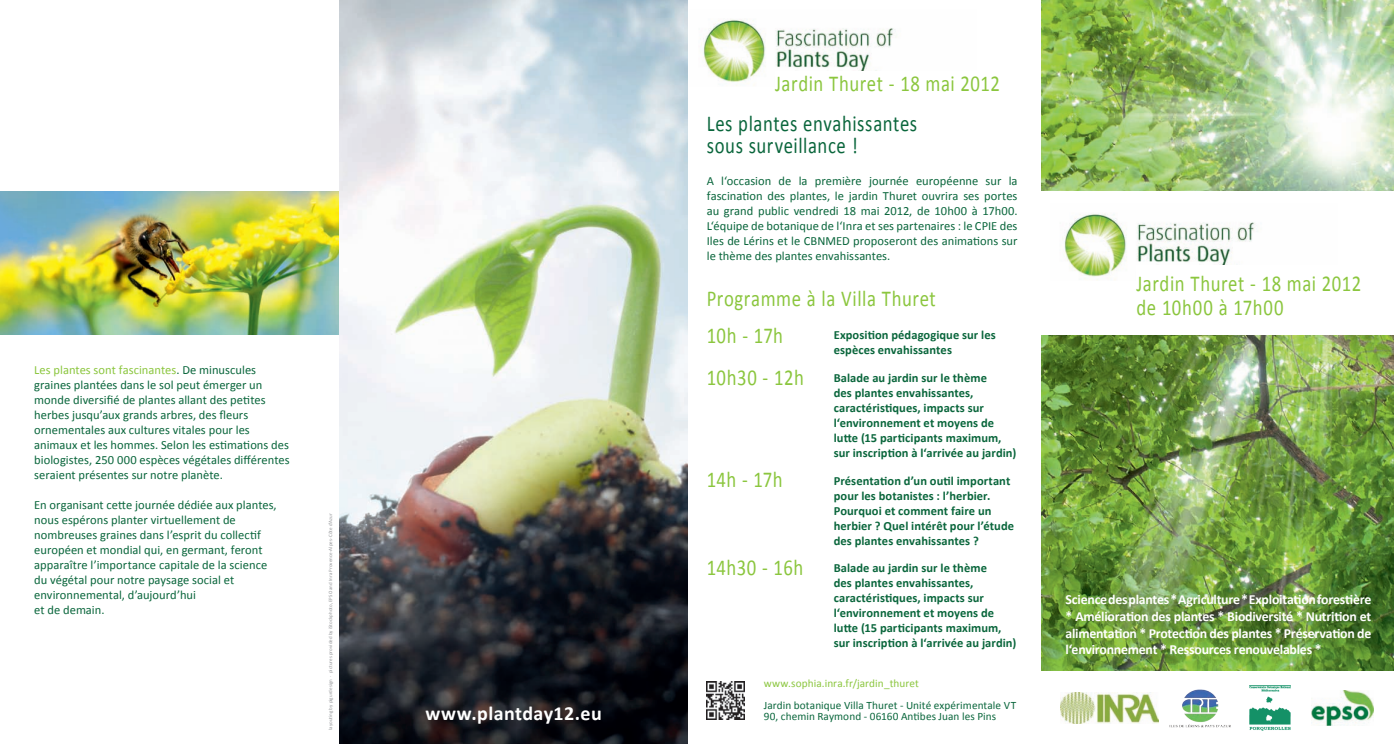
<style>
.page{position:relative;width:1394px;height:744px;background:#fff}
.page>*{position:absolute;margin:0;border:0;box-sizing:border-box;transform-origin:0 0}
.t1{font:22.75px/23.8px "Calibri";letter-spacing:.03em;color:#8bc63e;scale:.82 1}
.t2{font:22.75px/21.2px "Calibri";letter-spacing:.03em;color:#0a663c;scale:.82 1}
.t3{font:700 20px "Calibri";letter-spacing:.02em;color:#fff}
.t4{font:700 13.88px/16.6px "Calibri";letter-spacing:-.02em;color:#fff;text-align:justify}
.t5{font:12.5px/15px "Calibri";color:#0a663c}
.t6{font:700 12.5px/15px "Calibri";letter-spacing:.005em;color:#0a663c}
.t7{font:11.25px/11.2px "Calibri";letter-spacing:.005em;color:#0a663c}
.t8{font:11.25px "Calibri";letter-spacing:.005em;color:#8bc63e}
.t9{font:5px "Calibri";letter-spacing:.015em;color:#939598}
.s1{color:#8bc63e}
</style>
<div class="page">
<img style="left:0;top:191px;width:340px;height:143px">
<img style="left:340px;top:0;width:347px;height:743px">
<img style="left:707px;top:681px;width:37px;height:38px">
<img style="left:1041px;top:0;width:353px;height:671px">
<div style="left:1040px;top:191px;width:354px;height:143px;background:#fff"></div>
<img style="left:1060px;top:692px;width:98px;height:31px">
<img style="left:1169px;top:689px;width:62px;height:39px">
<img style="left:1250px;top:685px;width:40px;height:46px">
<img style="left:1312px;top:690px;width:62px;height:35px">
<img style="left:1062px;top:213px;width:193px;height:66px">
<div style="left:1136px;top:265px;width:253px;height:61px;background:#fff"></div>
<img style="left:701px;top:19px;width:193px;height:67px">
<div style="left:775px;top:71px;width:252px;height:31px;background:#fff"></div>
<p class="t5" style="left:34px;top:362px;width:257px"><span class="s1">Les plantes sont fascinantes</span>. De minuscules graines plantées dans le sol peut émerger un monde diversifié de plantes allant des petites herbes jusqu’aux grands arbres, des fleurs ornementales aux cultures vitales pour les animaux et les hommes. Selon les estimations des biologistes, 250 000 espèces végétales différentes seraient présentes sur notre planète.</p>
<p class="t5" style="left:34px;top:497px;width:244px">En organisant cette journée dédiée aux plantes, nous espérons planter virtuellement de nombreuses graines dans l’esprit du collectif européen et mondial qui, en germant, feront apparaître l’importance capitale de la science du végétal pour notre paysage social et environnemental, d’aujourd’hui<br>et de demain.</p>
<p class="t9" style="left:327px;top:729px;width:218px;rotate:-90deg">layouting by pigurdesign · pictures provided by iStockphoto, EPSO and Inra Provence-Alpes-Côte d‘Azur</p>
<h2 class="t3" style="left:425px;top:701px;width:178px">www.plantday12.eu</h2>
<h1 class="t1" style="left:775px;top:70px;width:276px">Jardin Thuret - 18 mai 2012</h1>
<h1 class="t2" style="left:707px;top:112px;width:258px">Les plantes envahissantes sous surveillance !</h1>
<p class="t5" style="left:707px;top:173px;width:312px;text-align:justify">A l‘occasion de la première journée européenne sur la fascination des plantes, le jardin Thuret ouvrira ses portes au grand public vendredi 18 mai 2012, de 10h00 à 17h00.<br>L‘équipe de botanique de l‘Inra et ses partenaires : le CPIE des Iles de Lérins et le CBNMED proposeront des animations sur le thème des plantes envahissantes.</p>
<h1 class="t1" style="left:707px;top:285px;width:281px">Programme à la Villa Thuret</h1>
<h1 class="t1" style="left:707px;top:313px;width:120px;line-height:42px">10h - 17h<br>10h30 - 12h</h1>
<h1 class="t1" style="left:707px;top:466px;width:94px">14h - 17h</h1>
<h1 class="t1" style="left:707px;top:554px;width:119px">14h30 - 16h</h1>
<p class="t6" style="left:834px;top:327px;width:164px">Exposition pédagogique sur les espèces envahissantes</p>
<p class="t6" style="left:834px;top:369px;width:184px">Balade au jardin sur le thème<br>des plantes envahissantes, caractéristiques, impacts sur l‘environnement et moyens de lutte (15 participants maximum, sur inscription à l‘arrivée au jardin)</p>
<p class="t6" style="left:834px;top:472px;width:182px">Présentation d’un outil important pour les botanistes : l’herbier.<br>Pourquoi et comment faire un herbier ? Quel intérêt pour l’étude des plantes envahissantes ?</p>
<p class="t6" style="left:834px;top:559px;width:184px">Balade au jardin sur le thème<br>des plantes envahissantes, caractéristiques, impacts sur l‘environnement et moyens de lutte (15 participants maximum, sur inscription à l‘arrivée au jardin)</p>
<p class="t8" style="left:764px;top:675px;width:157px">www.sophia.inra.fr/jardin_thuret</p>
<p class="t7" style="left:764px;top:699px;width:254px">Jardin botanique Villa Thuret - Unité expérimentale VT<br>90, chemin Raymond - 06160 Antibes Juan les Pins</p>
<h1 class="t1" style="left:1136px;top:270px;width:276px">Jardin Thuret - 18 mai 2012 de 10h00 à 17h00</h1>
<p class="t4" style="left:1065px;top:590px;width:307px">Science des plantes * Agriculture * Exploitation forestière * Amélioration des plantes * Biodiversité * Nutrition et alimentation * Protection des plantes * Préservation de l‘environnement * Ressources renouvelables *</p>
</div>
